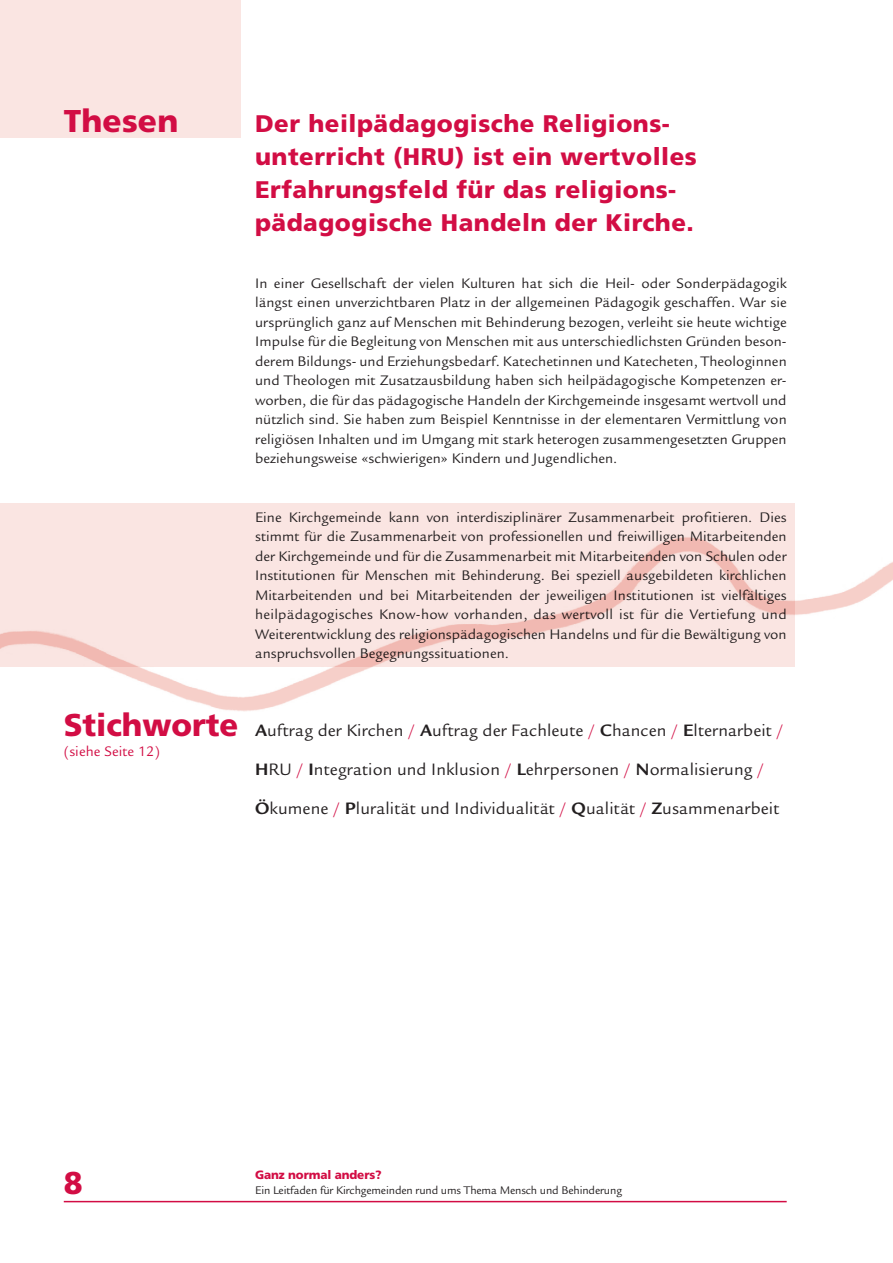
<style>
.page{position:relative;width:893px;height:1263px;background:#fff}
.page>*{position:absolute;margin:0;border:0;box-sizing:border-box;transform-origin:0 0}
.t1{font:900 31.5px "Frutiger";color:#d20d44}
._0_Titel_Inhalt{font:900 24px/33px "Frutiger";letter-spacing:.02em;color:#d20d44}
._1_Grundtext{font:18px/39px "Legacy Sans";letter-spacing:.005em;color:#231f20}
._1_Grundtext-2{font:15px/19.5px "Legacy Sans";letter-spacing:.005em;color:#231f20;text-align:justify}
.t2{font:15px "Legacy Sans";letter-spacing:.005em;color:#d20d44}
.t3{font:12px "Legacy Sans";letter-spacing:-.01em;color:#231f20}
.t4{font:900 12px "Frutiger";letter-spacing:-.01em;color:#d20d44}
.s1{font-weight:700}
.s2{color:#d20d44}
</style>
<div class="page">
<hr style="left:64px;top:1201px;width:723px;height:1px;background:#d20d44">
<div style="left:0;top:503px;width:795px;height:164px;background:#fae5e2"></div>
<div style="left:0;top:0;width:240px;height:138px;background:#fae5e2"></div>
<img style="left:0;top:537px;width:893px;height:175px">
<p class="t1" style="left:64px;top:102px;width:116px">Thesen</p>
<p class="_0_Titel_Inhalt" style="left:255px;top:106px;width:443px">Der heilpädagogische Religions&shy;unterricht (HRU) ist ein wertvolles Erfahrungsfeld für das religions&shy;pädagogische Handeln der Kirche.</p>
<p class="_1_Grundtext-2" style="left:255px;top:273px;width:533px">In einer Gesellschaft der vielen Kulturen hat sich die Heil- oder Sonderpädagogik längst einen unverzichtbaren Platz in der allgemeinen Pädagogik geschaffen. War sie ursprünglich ganz auf Menschen mit Behinderung bezogen, verleiht sie heute wichtige Impulse für die Begleitung von Menschen mit aus unterschiedlichsten Gründen beson&shy;derem Bildungs- und Erziehungsbedarf. Katechetinnen und Katecheten, Theologinnen und Theologen mit Zusatzausbildung haben sich heilpädagogische Kompetenzen er&shy;worben, die für das pädagogische Handeln der Kirchgemeinde insgesamt wertvoll und nützlich sind. Sie haben zum Beispiel Kenntnisse in der elementaren Vermittlung von religiösen Inhalten und im Umgang mit stark heterogen zusammengesetzten Gruppen beziehungsweise «schwierigen» Kindern und Jugendlichen.</p>
<p class="_1_Grundtext-2" style="left:255px;top:507px;width:533px">Eine Kirchgemeinde kann von interdisziplinärer Zusammenarbeit profitieren. Dies stimmt für die Zusammenarbeit von professionellen und freiwilligen Mitarbeitenden der Kirchgemeinde und für die Zusammenarbeit mit Mitarbeitenden von Schulen oder Institutionen für Menschen mit Behinderung. Bei speziell ausgebildeten kirchlichen Mitarbeitenden und bei Mitarbeitenden der jeweiligen Institutionen ist vielfältiges heilpädagogisches Know-how vorhanden, das wertvoll ist für die Vertiefung und Weiterentwicklung des religionspädagogischen Handelns und für die Bewältigung von anspruchsvollen Begegnungssituationen.</p>
<p class="t1" style="left:64px;top:706px;width:176px">Stichworte</p>
<p class="t2" style="left:64px;top:743px;width:98px">(siehe Seite 12)</p>
<p class="_1_Grundtext" style="left:255px;top:711px;width:530px"><span class="s1">A</span>uftrag der Kirchen <span class="s2">/</span> <span class="s1">A</span>uftrag der Fachleute <span class="s2">/</span> <span class="s1">C</span>hancen <span class="s2">/</span> <span class="s1">E</span>lternarbeit <span class="s2">/</span></p>
<p class="_1_Grundtext" style="left:255px;top:750px;width:526px"><span class="s1">H</span>RU <span class="s2">/</span> <span class="s1">I</span>ntegration und Inklusion <span class="s2">/</span> <span class="s1">L</span>ehrpersonen <span class="s2">/</span> <span class="s1">N</span>ormalisierung <span class="s2">/<br></span><span class="s1">Ö</span>kumene <span class="s2">/</span> <span class="s1">P</span>luralität und Individualität <span class="s2">/</span> <span class="s1">Q</span>ualität <span class="s2">/</span> <span class="s1">Z</span>usammenarbeit</p>
<h1 class="t1" style="left:64px;top:1164px;width:20px">8</h1>
<p class="t4" style="left:255px;top:1167px;width:128px">Ganz normal anders?</p>
<p class="t3" style="left:255px;top:1183px;width:368px">Ein Leitfaden für Kirchgemeinden rund ums Thema Mensch und Behinderung</p>
</div>
